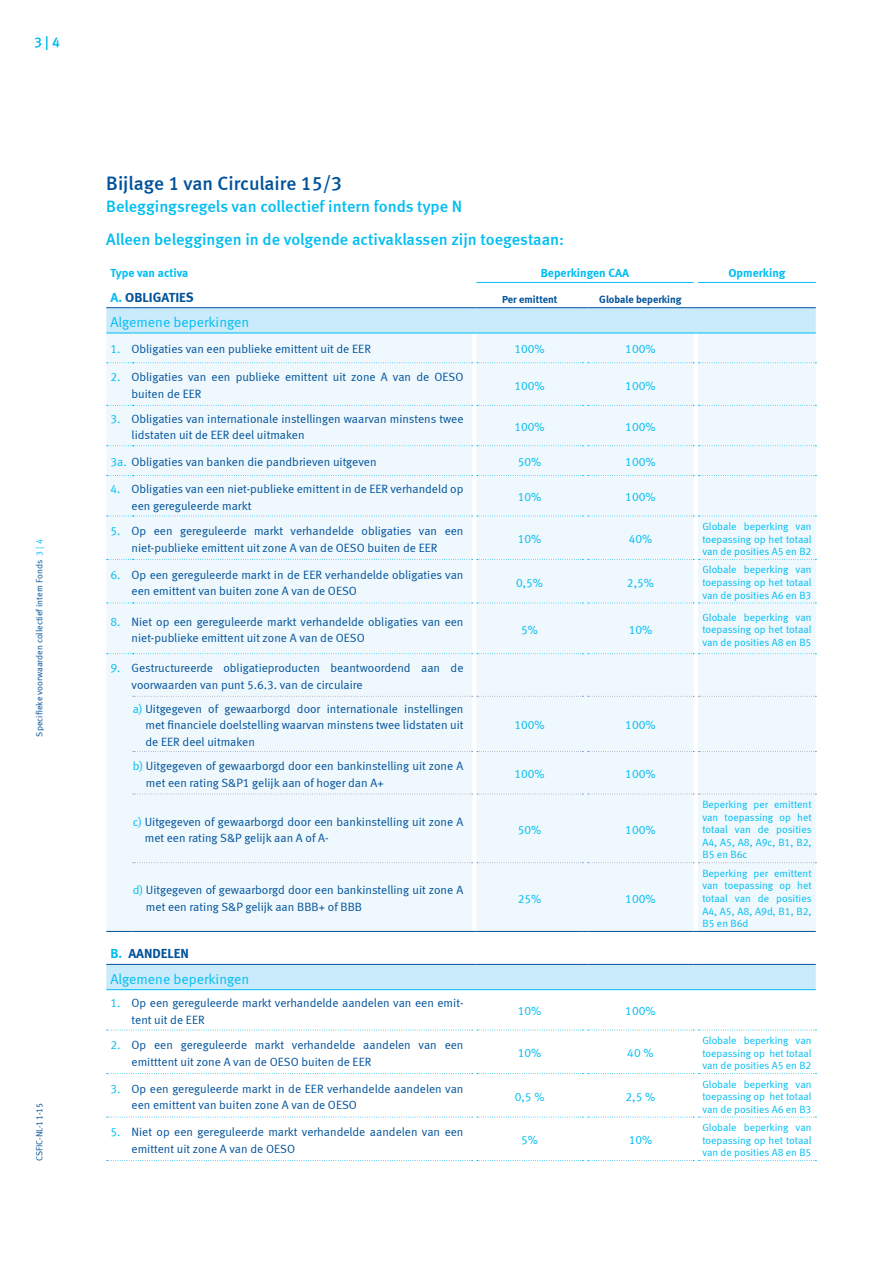
<style>
.page{position:relative;width:893px;height:1263px;background:#fff}
.page>*{position:absolute;margin:0;border:0;box-sizing:border-box;transform-origin:0 0}
.t1{font:19.5px "Meta Medium LF";color:#01529a}
.t2{font:16.5px/33.9px "Meta Medium LF";color:#01bdf2}
.t3{font:14.25px "Meta Normal LF";color:#01bdf2}
.t4{font:13.5px "Meta Bold LF";color:#01529a}
.t5{font:12px/16.5px "Meta Normal LF";color:#01529a}
.t6{font:12px "Meta Normal LF";color:#01bdf2}
.t7{font:12px "Meta Bold LF";color:#01bdf2}
.t8{font:10.5px/12.6px "Meta Normal LF";color:#01bdf2;text-align:justify}
.t9{font:10.5px "Meta Bold LF";color:#01529a}
.t10{font:9px "Meta Normal LF";color:#01529a}
.s1{color:#01bdf2}
</style>
<div class="page">
<div style="left:106px;top:334px;width:710px;height:597px;background:#eef8fd"></div>
<svg style="left:107px;top:362px;width:709px;height:1px"></svg>
<svg style="left:107px;top:405px;width:709px;height:1px"></svg>
<svg style="left:107px;top:445px;width:709px;height:1px"></svg>
<svg style="left:107px;top:475px;width:709px;height:1px"></svg>
<svg style="left:107px;top:516px;width:709px;height:1px"></svg>
<svg style="left:107px;top:559px;width:709px;height:1px"></svg>
<svg style="left:107px;top:603px;width:709px;height:1px"></svg>
<svg style="left:107px;top:653px;width:709px;height:1px"></svg>
<svg style="left:133px;top:696px;width:683px;height:1px"></svg>
<svg style="left:133px;top:751px;width:683px;height:1px"></svg>
<svg style="left:133px;top:794px;width:683px;height:1px"></svg>
<svg style="left:133px;top:862px;width:683px;height:1px"></svg>
<svg style="left:106px;top:931px;width:27px;height:1px"></svg>
<hr style="left:133px;top:931px;width:339px;height:1px;background:#01529a">
<hr style="left:476px;top:931px;width:107px;height:1px;background:#01529a">
<hr style="left:587px;top:931px;width:107px;height:1px;background:#01529a">
<hr style="left:698px;top:931px;width:118px;height:1px;background:#01529a">
<hr style="left:476px;top:282px;width:107px;height:1px;background:#01bdf2">
<hr style="left:587px;top:282px;width:107px;height:1px;background:#01bdf2">
<hr style="left:698px;top:282px;width:118px;height:1px;background:#01bdf2">
<svg style="left:106px;top:307px;width:710px;height:27px;background:#bce3f7"></svg>
<hr style="left:698px;top:333px;width:118px;height:1px;background:#01bdf2">
<svg style="left:107px;top:1030px;width:709px;height:1px"></svg>
<svg style="left:107px;top:1073px;width:709px;height:1px"></svg>
<svg style="left:107px;top:1117px;width:709px;height:1px"></svg>
<svg style="left:107px;top:1160px;width:709px;height:1px"></svg>
<svg style="left:106px;top:964px;width:710px;height:26px;background:#bde4f7"></svg>
<hr style="left:698px;top:989px;width:118px;height:1px;background:#01bdf2">
<p class="t3" style="left:34px;top:34px;width:28px">3 | 4</p>
<p class="t10" style="left:34px;top:736px;width:199px;rotate:-90deg">Specifieke voorwaarden collectief intern Fonds <span class="s1">3 | 4</span></p>
<p class="t10" style="left:34px;top:1161px;width:60px;rotate:-90deg">CSFIC-NL-11-15</p>
<h1 class="t1" style="left:106px;top:172px;width:237px">Bijlage 1 van Circulaire 15/3</h1>
<h2 class="t2" style="left:106px;top:189px;width:459px">Beleggingsregels van collectief intern fonds type N<br>Alleen beleggingen in de volgende activaklassen zijn toegestaan:</h2>
<p class="t7" style="left:111px;top:267px;width:79px">Type van activa</p>
<p class="t7" style="left:541px;top:267px;width:90px">Beperkingen CAA</p>
<p class="t7" style="left:728px;top:267px;width:59px">Opmerking</p>
<p class="t4" style="left:111px;top:291px;width:85px"><span class="s1">A.</span> OBLIGATIES</p>
<p class="t9" style="left:502px;top:295px;width:57px">Per emittent</p>
<p class="t9" style="left:599px;top:295px;width:84px">Globale beperking</p>
<p class="t3" style="left:111px;top:314px;width:140px">Algemene beperkingen</p>
<p class="t5" style="left:111px;top:341px;width:262px"><span class="s1">1.</span> Obligaties van een publieke emittent uit de EER</p>
<p class="t6" style="left:514px;top:342px;width:32px">100%</p>
<p class="t6" style="left:625px;top:342px;width:32px">100%</p>
<p class="t5" style="left:132px;top:369px;width:333px;text-indent:-21px"><span class="s1">2.</span> Obligaties van een publieke emittent uit zone A van de OESO buiten de EER</p>
<p class="t6" style="left:514px;top:379px;width:32px">100%</p>
<p class="t6" style="left:625px;top:379px;width:32px">100%</p>
<p class="t5" style="left:132px;top:410px;width:333px;text-indent:-21px"><span class="s1">3.</span> Obligaties van internationale instellingen waarvan minstens twee lidstaten uit de EER deel uitmaken</p>
<p class="t6" style="left:514px;top:420px;width:32px">100%</p>
<p class="t6" style="left:625px;top:420px;width:32px">100%</p>
<p class="t5" style="left:111px;top:454px;width:267px"><span class="s1">3a.</span> Obligaties van banken die pandbrieven uitgeven</p>
<p class="t6" style="left:518px;top:455px;width:25px">50%</p>
<p class="t6" style="left:625px;top:455px;width:32px">100%</p>
<p class="t5" style="left:132px;top:480px;width:333px;text-indent:-21px"><span class="s1">4.</span> Obligaties van een niet-publieke emittent in de EER verhandeld op een gereguleerde markt</p>
<p class="t6" style="left:518px;top:490px;width:25px">10%</p>
<p class="t6" style="left:625px;top:490px;width:32px">100%</p>
<p class="t5" style="left:111px;top:522px;width:354px;text-align:center"><span class="s1">5.</span> Op een gereguleerde markt verhandelde obligaties van een niet-publieke emittent uit zone A van de OESO buiten de EER</p>
<p class="t6" style="left:518px;top:532px;width:25px">10%</p>
<p class="t6" style="left:629px;top:532px;width:25px">40%</p>
<p class="t8" style="left:702px;top:520px;width:111px">Globale beperking van toepassing op het totaal van de posities A5 en B2</p>
<p class="t5" style="left:132px;top:566px;width:333px;text-indent:-21px"><span class="s1">6.</span> Op een gereguleerde markt in de EER verhandelde obligaties van een emittent van buiten zone A van de OESO</p>
<p class="t6" style="left:516px;top:576px;width:28px">0,5%</p>
<p class="t6" style="left:627px;top:576px;width:28px">2,5%</p>
<p class="t5" style="left:132px;top:613px;width:333px;text-indent:-21px"><span class="s1">8.</span> Niet op een gereguleerde markt verhandelde obligaties van een niet-publieke emittent uit zone A van de OESO</p>
<p class="t6" style="left:521px;top:623px;width:18px">5%</p>
<p class="t6" style="left:629px;top:623px;width:25px">10%</p>
<p class="t5" style="left:132px;top:660px;width:333px;text-indent:-21px"><span class="s1">9.</span> Gestructureerde obligatieproducten beantwoordend aan de voorwaarden van punt 5.6.3. van de circulaire</p>
<p class="t5" style="left:145px;top:700px;width:320px;text-align:justify;text-indent:-13px"><span class="s1">a)</span> Uitgegeven of gewaarborgd door internationale instellingen met financiele doelstelling waarvan minstens twee lidstaten uit de EER deel uitmaken</p>
<p class="t6" style="left:514px;top:718px;width:32px">100%</p>
<p class="t6" style="left:625px;top:718px;width:32px">100%</p>
<p class="t5" style="left:146px;top:757px;width:319px;text-indent:-13px"><span class="s1">b)</span> Uitgegeven of gewaarborgd door een bankinstelling uit zone A met een rating S&amp;P1 gelijk aan of hoger dan A+</p>
<p class="t6" style="left:514px;top:767px;width:32px">100%</p>
<p class="t6" style="left:625px;top:767px;width:32px">100%</p>
<p class="t5" style="left:145px;top:813px;width:320px;text-indent:-12px"><span class="s1">c)</span> Uitgegeven of gewaarborgd door een bankinstelling uit zone A met een rating S&amp;P gelijk aan A of A-</p>
<p class="t6" style="left:518px;top:823px;width:25px">50%</p>
<p class="t6" style="left:625px;top:823px;width:32px">100%</p>
<p class="t5" style="left:146px;top:882px;width:319px;text-indent:-13px"><span class="s1">d)</span> Uitgegeven of gewaarborgd door een bankinstelling uit zone A met een rating S&amp;P gelijk aan BBB+ of BBB</p>
<p class="t6" style="left:518px;top:891px;width:25px">25%</p>
<p class="t6" style="left:625px;top:891px;width:32px">100%</p>
<p class="t4" style="left:111px;top:948px;width:80px"><span class="s1">B.</span> AANDELEN</p>
<p class="t3" style="left:111px;top:970px;width:140px">Algemene beperkingen</p>
<p class="t5" style="left:132px;top:995px;width:333px;text-indent:-21px"><span class="s1">1.</span> Op een gereguleerde markt verhandelde aandelen van een emit&shy;tent uit de EER</p>
<p class="t6" style="left:518px;top:1004px;width:25px">10%</p>
<p class="t6" style="left:625px;top:1004px;width:32px">100%</p>
<p class="t5" style="left:132px;top:1036px;width:333px;text-indent:-21px"><span class="s1">2.</span> Op een gereguleerde markt verhandelde aandelen van een emitttent uit zone A van de OESO buiten de EER</p>
<p class="t6" style="left:518px;top:1046px;width:25px">10%</p>
<p class="t6" style="left:627px;top:1046px;width:28px">40 %</p>
<p class="t5" style="left:132px;top:1080px;width:333px;text-indent:-21px"><span class="s1">3.</span> Op een gereguleerde markt in de EER verhandelde aandelen van een emittent van buiten zone A van de OESO</p>
<p class="t6" style="left:515px;top:1090px;width:31px">0,5 %</p>
<p class="t6" style="left:626px;top:1090px;width:31px">2,5 %</p>
<p class="t5" style="left:132px;top:1123px;width:333px;text-indent:-21px"><span class="s1">5.</span> Niet op een gereguleerde markt verhandelde aandelen van een emittent uit zone A van de OESO</p>
<p class="t6" style="left:521px;top:1133px;width:18px">5%</p>
<p class="t6" style="left:629px;top:1133px;width:25px">10%</p>
<p class="t8" style="left:702px;top:563px;width:111px">Globale beperking van toepassing op het totaal van de posities A6 en B3</p>
<p class="t8" style="left:702px;top:610px;width:111px">Globale beperking van toepassing op het totaal van de posities A8 en B5</p>
<p class="t8" style="left:702px;top:798px;width:111px">Beperking per emittent van toepassing op het totaal van de posities A4, A5, A8, A9c, B1, B2, B5 en B6c</p>
<p class="t8" style="left:702px;top:867px;width:111px">Beperking per emittent van toepassing op het totaal van de posities A4, A5, A8, A9d, B1, B2, B5 en B6d</p>
<p class="t8" style="left:702px;top:1034px;width:111px">Globale beperking van toepassing op het totaal van de posities A5 en B2</p>
<p class="t8" style="left:702px;top:1077px;width:111px">Globale beperking van toepassing op het totaal van de posities A6 en B3</p>
<p class="t8" style="left:702px;top:1121px;width:111px">Globale beperking van toepassing op het totaal van de posities A8 en B5</p>
</div>
